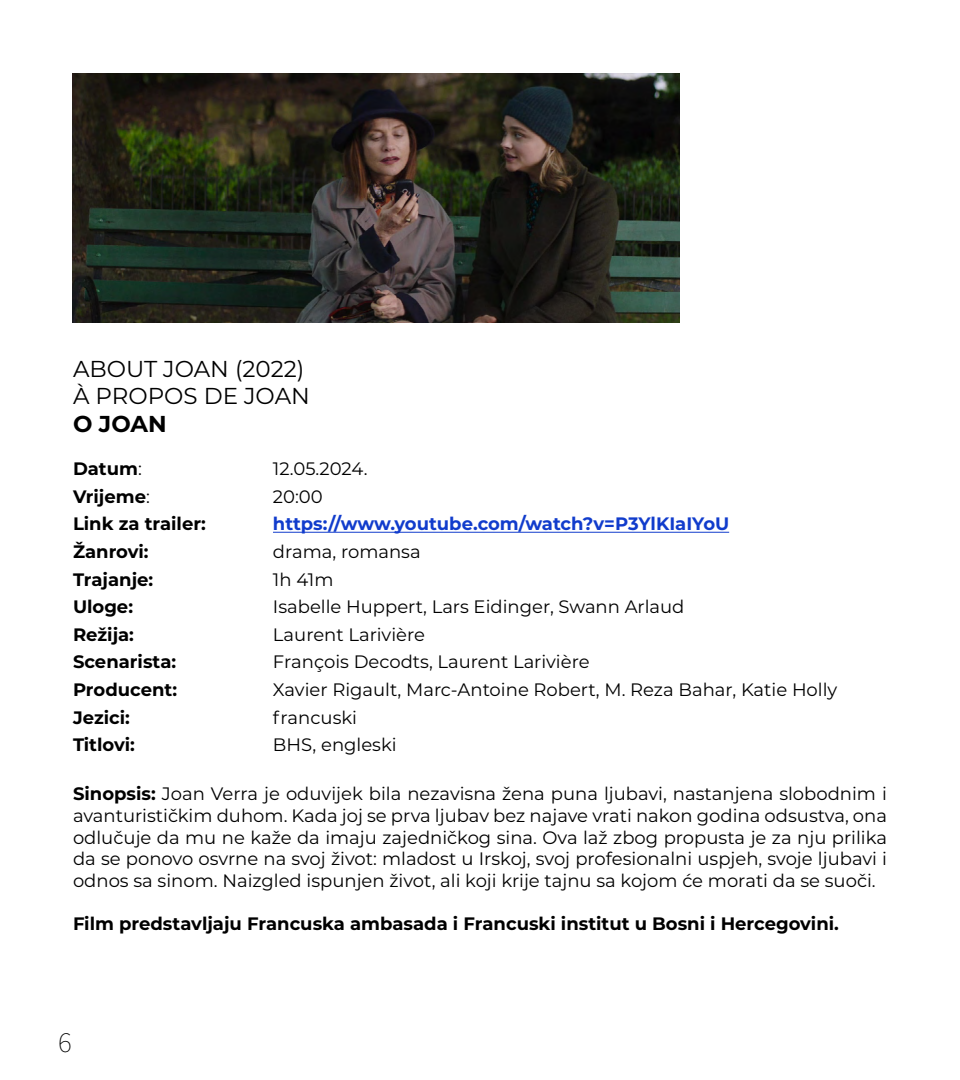
<style>
.page{position:relative;width:960px;height:1080px;background:#fff}
.page>*{position:absolute;margin:0;border:0;box-sizing:border-box;transform-origin:0 0}
.t1{font:200 29px "Source Sans Pro";color:#000}
.t2{font:23px/27.6px "Montserrat";color:#000}
.t3{font:700 23px "Montserrat";color:#000}
.t4{font:18px/21.6px "Montserrat";color:#000;text-align:justify}
.t5{font:700 18px "Montserrat";color:#000}
.t6{font:700 18px "Montserrat";color:#113ccc}
.s1{font-weight:400}
.s2{font-weight:700}
</style>
<div class="page">
<hr style="left:273px;top:532px;width:456px;height:1px;background:#113ccc">
<img style="left:72px;top:73px;width:608px;height:250px">
<p class="t2" style="left:73px;top:354px;width:238px">ABOUT JOAN (2022)<br>À PROPOS DE JOAN</p>
<p class="t3" style="left:73px;top:407px;width:95px">O JOAN</p>
<p class="t5" style="left:73px;top:456px;width:70px">Datum<span class="s1">:</span></p>
<p class="t4" style="left:273px;top:457px;width:96px">12.05.2024.</p>
<p class="t5" style="left:73px;top:483px;width:78px">Vrijeme<span class="s1">:</span></p>
<p class="t4" style="left:273px;top:485px;width:51px">20:00</p>
<p class="t5" style="left:73px;top:511px;width:135px">Link za trailer:</p>
<p class="t6" style="left:273px;top:511px;width:458px">https://www.youtube.com/watch?v=P3YlKIaIYoU</p>
<p class="t5" style="left:73px;top:539px;width:77px">Žanrovi:</p>
<p class="t4" style="left:273px;top:540px;width:149px">drama, romansa</p>
<p class="t5" style="left:73px;top:566px;width:82px">Trajanje:</p>
<p class="t4" style="left:273px;top:568px;width:62px">1h 41m</p>
<p class="t5" style="left:73px;top:594px;width:62px">Uloge:</p>
<p class="t4" style="left:273px;top:595px;width:413px">Isabelle Huppert, Lars Eidinger, Swann Arlaud</p>
<p class="t5" style="left:73px;top:621px;width:63px">Režija:</p>
<p class="t4" style="left:273px;top:623px;width:153px">Laurent Larivière</p>
<p class="t5" style="left:73px;top:649px;width:105px">Scenarista:</p>
<p class="t4" style="left:273px;top:651px;width:318px">François Decodts, Laurent Larivière</p>
<p class="t5" style="left:73px;top:677px;width:106px">Producent:</p>
<p class="t4" style="left:273px;top:678px;width:566px">Xavier Rigault, Marc-Antoine Robert, M. Reza Bahar, Katie Holly</p>
<p class="t5" style="left:73px;top:704px;width:58px">Jezici:</p>
<p class="t4" style="left:273px;top:706px;width:86px">francuski</p>
<p class="t5" style="left:73px;top:732px;width:63px">Titlovi:</p>
<p class="t4" style="left:273px;top:733px;width:125px">BHS, engleski</p>
<p class="t4" style="left:73px;top:783px;width:816px"><span class="s2">Sinopsis:</span> Joan Verra je oduvijek bila nezavisna žena puna ljubavi, nastanjena slobodnim i avanturističkim duhom. Kada joj se prva ljubav bez najave vrati nakon godina odsustva, ona odlučuje da mu ne kaže da imaju zajedničkog sina. Ova laž zbog propusta je za nju prilika da se ponovo osvrne na svoj život: mladost u Irskoj, svoj profesionalni uspjeh, svoje ljubavi i odnos sa sinom. Naizgled ispunjen život, ali koji krije tajnu sa kojom će morati da se suoči.</p>
<p class="t5" style="left:73px;top:911px;width:767px">Film predstavljaju Francuska ambasada i Francuski institut u Bosni i Hercegovini.</p>
<h1 class="t1" style="left:58px;top:1025px;width:15px">6</h1>
</div>
